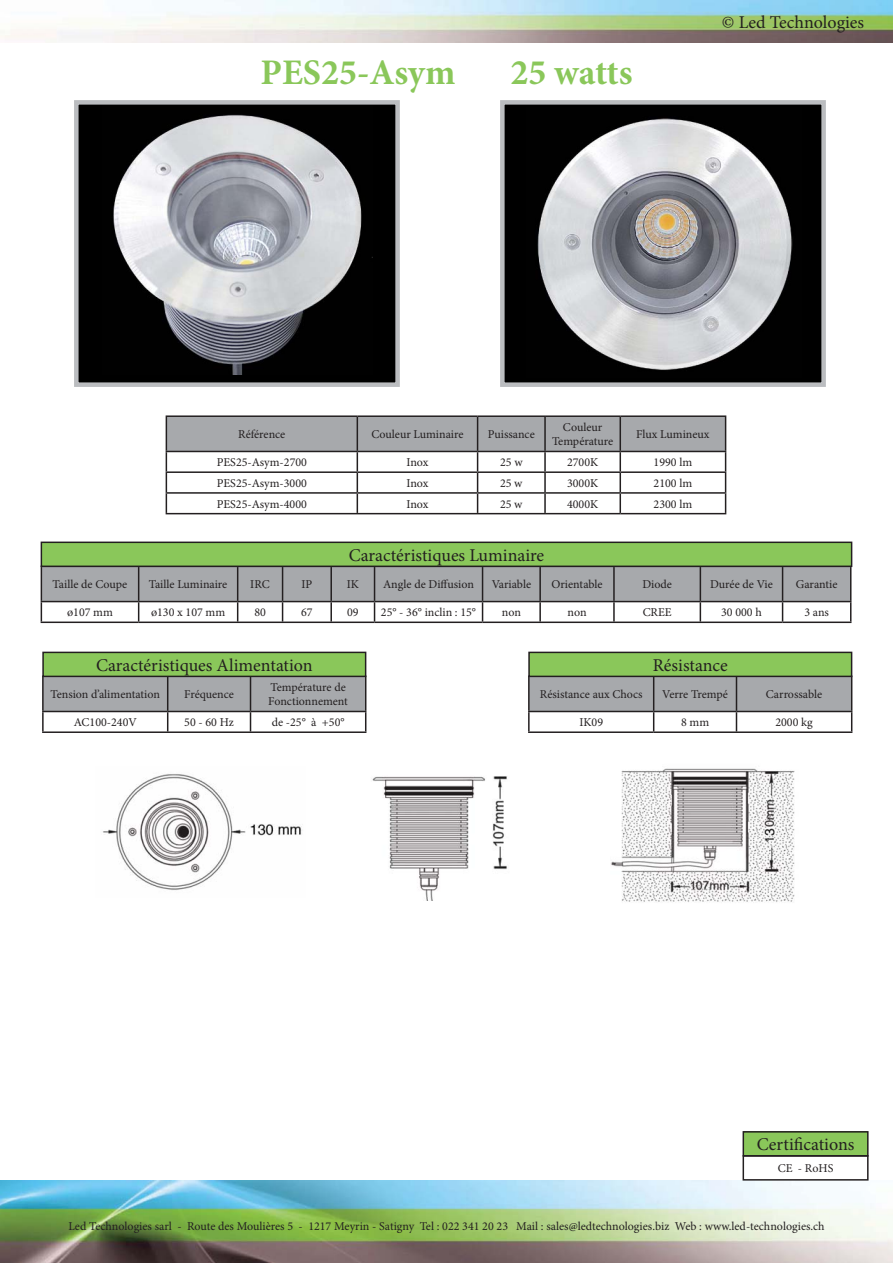
<style>
.page{position:relative;width:893px;height:1263px;background:#fff}
.page>*{position:absolute;margin:0;border:0;box-sizing:border-box;transform-origin:0 0}
.t1{font:700 36px "Minion Pro";color:#8ac75a}
.t2{font:18px "Minion Pro";color:#231f20}
.t3{font:12px/14.4px "Minion Pro";color:#231f20;text-align:center}
</style>
<div class="page">
<img style="left:0;top:1180px;width:893px;height:83px">
<img style="left:0;top:1px;width:893px;height:42px">
<div style="left:76px;top:102px;width:322px;height:283px;background:#000"></div>
<img style="left:113px;top:114px;width:249px;height:261px">
<div style="left:74px;top:100px;width:326px;height:287px;border:4px solid #bbbdc0"></div>
<hr style="left:166px;top:415px;width:191px;height:2px;background:#231f20">
<hr style="left:357px;top:415px;width:121px;height:2px;background:#231f20">
<hr style="left:478px;top:415px;width:67px;height:2px;background:#231f20">
<hr style="left:545px;top:415px;width:75px;height:2px;background:#231f20">
<hr style="left:620px;top:415px;width:106px;height:2px;background:#231f20">
<svg style="left:166px;top:416px;width:560px;height:97px"></svg>
<hr style="left:166px;top:513px;width:379px;height:1px;background:#231f20">
<hr style="left:545px;top:513px;width:75px;height:1px;background:#231f20">
<hr style="left:620px;top:513px;width:106px;height:1px;background:#231f20">
<svg style="left:41px;top:567px;width:810px;height:54px"></svg>
<hr style="left:41px;top:621px;width:98px;height:2px;background:#231f20">
<hr style="left:139px;top:621px;width:236px;height:2px;background:#231f20">
<hr style="left:375px;top:621px;width:108px;height:2px;background:#231f20">
<hr style="left:483px;top:621px;width:300px;height:2px;background:#231f20">
<hr style="left:783px;top:621px;width:68px;height:2px;background:#231f20">
<svg style="left:42px;top:677px;width:324px;height:54px"></svg>
<hr style="left:42px;top:731px;width:324px;height:2px;background:#231f20">
<div style="left:41px;top:542px;width:811px;height:24px;background:#8ac75a"></div>
<div style="left:41px;top:542px;width:811px;height:25px;border:2px solid #231f20"></div>
<div style="left:43px;top:652px;width:323px;height:24px;background:#8ac75a"></div>
<div style="left:42px;top:652px;width:324px;height:25px;border:2px solid #231f20"></div>
<div style="left:743px;top:1132px;width:125px;height:24px;background:#8ac75a"></div>
<div style="left:742px;top:1131px;width:126px;height:25px;border:2px solid #231f20"></div>
<div style="left:742px;top:1155px;width:126px;height:25px;border:2px solid #231f20"></div>
<div style="left:502px;top:102px;width:322px;height:283px;background:#000"></div>
<img style="left:537px;top:118px;width:256px;height:252px">
<div style="left:500px;top:100px;width:326px;height:287px;border:4px solid #bbbdc0"></div>
<svg style="left:528px;top:677px;width:324px;height:54px"></svg>
<hr style="left:528px;top:731px;width:126px;height:2px;background:#231f20">
<hr style="left:654px;top:731px;width:198px;height:2px;background:#231f20">
<div style="left:529px;top:652px;width:323px;height:24px;background:#8ac75a"></div>
<div style="left:528px;top:652px;width:324px;height:25px;border:2px solid #231f20"></div>
<img style="left:103px;top:774px;width:199px;height:116px">
<img style="left:372px;top:776px;width:135px;height:125px">
<img style="left:611px;top:768px;width:184px;height:134px">
<h1 class="t1" style="left:260px;top:50px;width:197px">PES25-Asym</h1>
<h1 class="t1" style="left:510px;top:50px;width:124px">25 watts</h1>
<h2 class="t2" style="left:722px;top:15px;width:144px">© Led Technologies</h2>
<p class="t3" style="left:238px;top:428px;width:49px">Référence</p>
<p class="t3" style="left:371px;top:428px;width:94px">Couleur Luminaire</p>
<p class="t3" style="left:488px;top:428px;width:49px">Puissance</p>
<p class="t3" style="left:552px;top:421px;width:63px">Couleur<br>Température</p>
<p class="t3" style="left:636px;top:428px;width:75px">Flux Lumineux</p>
<p class="t3" style="left:217px;top:456px;width:92px">PES25-Asym-2700</p>
<p class="t3" style="left:406px;top:456px;width:24px">Inox</p>
<p class="t3" style="left:500px;top:456px;width:24px">25 w</p>
<p class="t3" style="left:567px;top:456px;width:33px">2700K</p>
<p class="t3" style="left:654px;top:456px;width:40px">1990 lm</p>
<p class="t3" style="left:217px;top:477px;width:92px">PES25-Asym-3000</p>
<p class="t3" style="left:406px;top:477px;width:24px">Inox</p>
<p class="t3" style="left:500px;top:477px;width:24px">25 w</p>
<p class="t3" style="left:567px;top:477px;width:33px">3000K</p>
<p class="t3" style="left:654px;top:477px;width:40px">2100 lm</p>
<p class="t3" style="left:217px;top:498px;width:92px">PES25-Asym-4000</p>
<p class="t3" style="left:406px;top:498px;width:24px">Inox</p>
<p class="t3" style="left:500px;top:498px;width:24px">25 w</p>
<p class="t3" style="left:567px;top:498px;width:33px">4000K</p>
<p class="t3" style="left:654px;top:498px;width:40px">2300 lm</p>
<h2 class="t2" style="left:349px;top:548px;width:197px">Caractéristiques Luminaire</h2>
<p class="t3" style="left:53px;top:578px;width:76px">Taille de Coupe</p>
<p class="t3" style="left:149px;top:578px;width:80px">Taille Luminaire</p>
<p class="t3" style="left:250px;top:578px;width:21px">IRC</p>
<p class="t3" style="left:301px;top:578px;width:12px">IP</p>
<p class="t3" style="left:347px;top:578px;width:14px">IK</p>
<p class="t3" style="left:383px;top:578px;width:92px">Angle de Diffusion</p>
<p class="t3" style="left:492px;top:578px;width:41px">Variable</p>
<p class="t3" style="left:551px;top:578px;width:53px">Orientable</p>
<p class="t3" style="left:642px;top:578px;width:31px">Diode</p>
<p class="t3" style="left:710px;top:578px;width:64px">Durée de Vie</p>
<p class="t3" style="left:796px;top:578px;width:43px">Garantie</p>
<p class="t3" style="left:67px;top:606px;width:47px">ø107 mm</p>
<p class="t3" style="left:151px;top:606px;width:76px">ø130 x 107 mm</p>
<p class="t3" style="left:254px;top:606px;width:13px">80</p>
<p class="t3" style="left:301px;top:606px;width:13px">67</p>
<p class="t3" style="left:347px;top:606px;width:13px">09</p>
<p class="t3" style="left:381px;top:606px;width:97px">25° - 36° inclin : 15°</p>
<p class="t3" style="left:502px;top:606px;width:21px">non</p>
<p class="t3" style="left:568px;top:606px;width:21px">non</p>
<p class="t3" style="left:643px;top:606px;width:31px">CREE</p>
<p class="t3" style="left:721px;top:606px;width:42px">30 000 h</p>
<p class="t3" style="left:804px;top:606px;width:26px">3 ans</p>
<h2 class="t2" style="left:96px;top:658px;width:218px">Caractéristiques Alimentation</h2>
<p class="t3" style="left:51px;top:688px;width:111px">Tension d’alimentation</p>
<p class="t3" style="left:184px;top:688px;width:51px">Fréquence</p>
<p class="t3" style="left:268px;top:681px;width:81px;text-align:left">Température de<br>Fonctionnement</p>
<p class="t3" style="left:74px;top:716px;width:65px">AC100-240V</p>
<p class="t3" style="left:184px;top:716px;width:51px">50 - 60 Hz</p>
<p class="t3" style="left:272px;top:716px;width:74px">de -25° à +50°</p>
<h2 class="t2" style="left:653px;top:658px;width:77px">Résistance</h2>
<p class="t3" style="left:540px;top:688px;width:104px">Résistance aux Chocs</p>
<p class="t3" style="left:662px;top:688px;width:67px">Verre Trempé</p>
<p class="t3" style="left:766px;top:688px;width:58px">Carrossable</p>
<p class="t3" style="left:579px;top:716px;width:25px">IK09</p>
<p class="t3" style="left:681px;top:716px;width:30px">8 mm</p>
<p class="t3" style="left:775px;top:716px;width:39px">2000 kg</p>
<h2 class="t2" style="left:757px;top:1137px;width:99px">Certifications</h2>
<p class="t3" style="left:778px;top:1162px;width:57px">CE - RoHS</p>
<p class="t3" style="left:68px;top:1220px;width:758px">Led Technologies sarl - Route des Moulières 5 - 1217 Meyrin - Satigny Tel : 022 341 20 23 Mail : sales@ledtechnologies.biz Web : www.led-technologies.ch</p>
</div>
